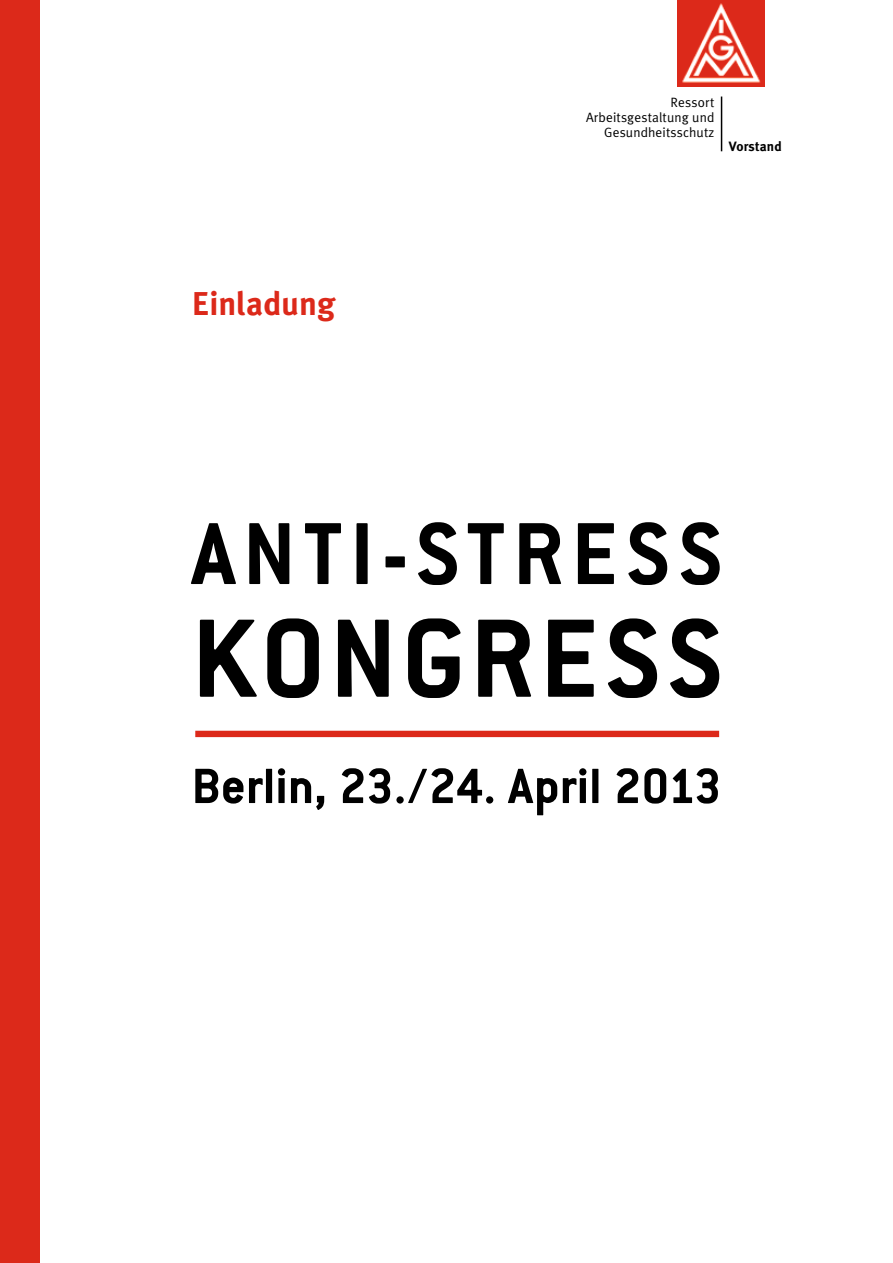
<style>
.page{position:relative;width:893px;height:1263px;background:#fff}
.page>*{position:absolute;margin:0;border:0;box-sizing:border-box;transform-origin:0 0}
.t1{font:700 122.4px "Conduit ITC";letter-spacing:.04em;color:#000}
.t2{font:700 96.6px "Conduit ITC";letter-spacing:.08em;color:#000}
.t3{font:700 54.3px "Conduit ITC";color:#000}
.t4{font:700 33px "Meta Plus";color:#dc291a}
.t5{font:13.5px/15px "Meta Plus Normal";letter-spacing:.01em;color:#000;text-align:right}
.t6{font:700 13.5px "Meta Plus";letter-spacing:.01em;color:#000}
</style>
<div class="page">
<img style="left:678px;top:0;width:87px;height:86px">
<hr style="left:721px;top:97px;width:1px;height:54px;background:#000">
<div style="left:195px;top:731px;width:524px;height:6px;background:#dc291a"></div>
<div style="left:0;top:0;width:40px;height:1263px;background:#dc291a"></div>
<h3 class="t4" style="left:192px;top:284px;width:145px">Einladung</h3>
<p class="t5" style="left:586px;top:95px;width:130px">Ressort<br>Arbeitsgestaltung und<br>Gesundheitsschutz</p>
<p class="t6" style="left:729px;top:139px;width:54px">Vorstand</p>
<h2 class="t2" style="left:192px;top:497px;width:482px">ANTI-STRESS</h2>
<h1 class="t1" style="left:192px;top:587px;width:471px">KONGRESS</h1>
<h3 class="t3" style="left:192px;top:754px;width:531px">BERLIN, 23./24. APRIL 2013</h3>
</div>
